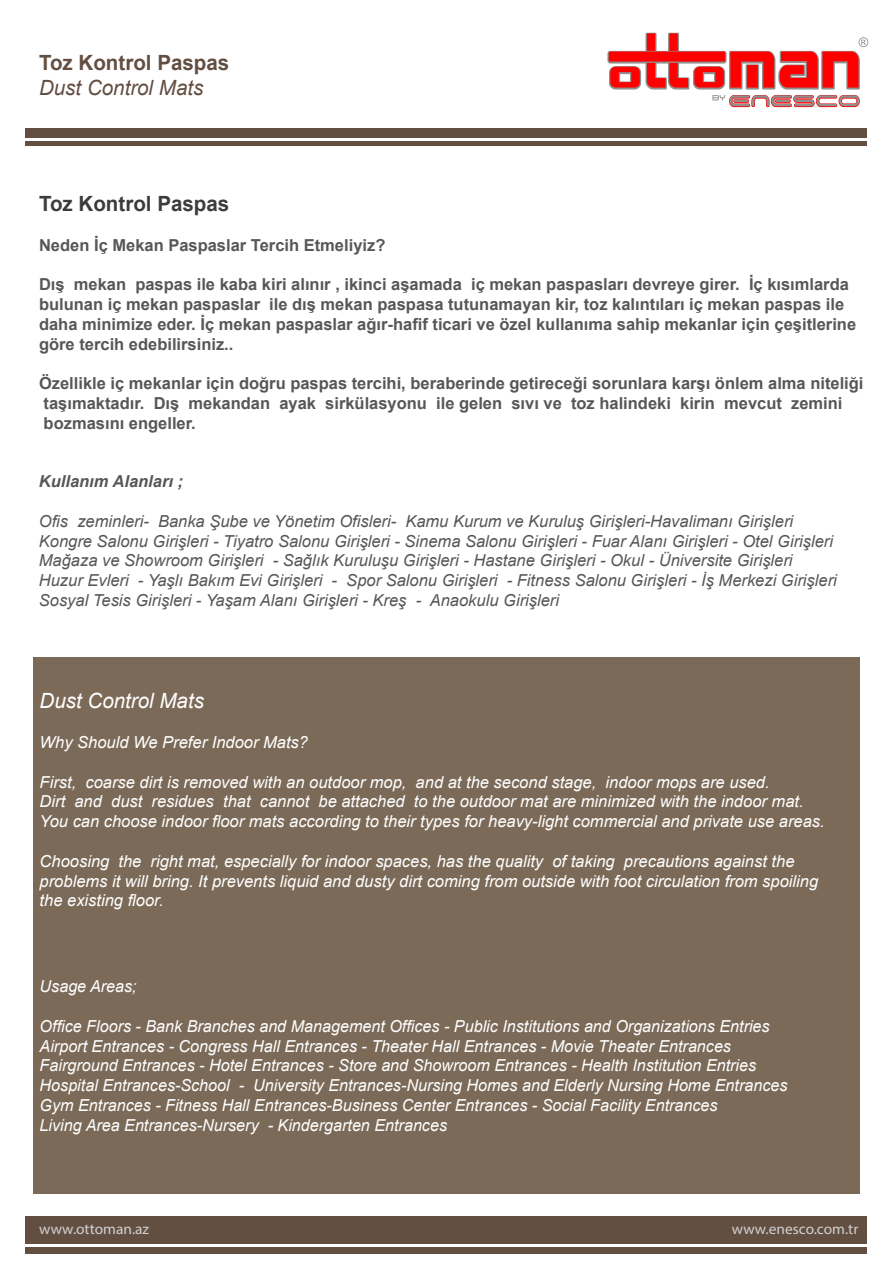
<style>
.page{position:relative;width:893px;height:1263px;background:#fff}
.page>*{position:absolute;margin:0;border:0;box-sizing:border-box;transform-origin:0 0}
.t1{font:700 21px "Arial";color:#634e42}
.t2{font:700 21px "Arial";color:#3c3c3b}
.t3{font:italic 21px "Arial";color:#634e42}
.t4{font:italic 21px "Arial";color:#fff}
.t5{font:italic 16.5px/19.8px "Arial";color:#fff}
.t6{font:700 16.5px/19.8px "Arial";color:#575756}
.t7{font:italic 16.5px/19.8px "Arial";color:#575756}
.t8{font:italic 700 16.5px "Arial";color:#575756}
.t9{font:15px "Myriad Pro";color:#d1d1d1}
</style>
<div class="page">
<div style="left:26px;top:1247px;width:841px;height:7px;background:#634e42"></div>
<svg style="left:607px;top:33px;width:261px;height:74px"></svg>
<div style="left:26px;top:1216px;width:841px;height:27px;background:#634e42"></div>
<div style="left:26px;top:128px;width:841px;height:10px;background:#634e42"></div>
<hr style="left:26px;top:141px;width:841px;height:4px;background:#634e42">
<div style="left:33px;top:657px;width:827px;height:536px;background:#7b6a58"></div>
<p class="t1" style="left:39px;top:49px;width:192px">Toz Kontrol Paspas</p>
<p class="t3" style="left:39px;top:74px;width:166px">Dust Control Mats</p>
<p class="t2" style="left:39px;top:190px;width:192px">Toz Kontrol Paspas</p>
<p class="t6" style="left:39px;top:235px;width:348px">Neden İç Mekan Paspaslar Tercih Etmeliyiz?</p>
<p class="t6" style="left:39px;top:275px;width:819px">Dış mekan paspas ile kaba kiri alınır , ikinci aşamada iç mekan paspasları devreye girer. İç kısımlarda bulunan iç mekan paspaslar ile dış mekan paspasa tutunamayan kir, toz kalıntıları iç mekan paspas ile daha minimize eder. İç mekan paspaslar ağır-hafif ticari ve özel kullanıma sahip mekanlar için çeşitlerine göre tercih edebilirsiniz..</p>
<p class="t6" style="left:39px;top:374px;width:826px">Özellikle iç mekanlar için doğru paspas tercihi, beraberinde getireceği sorunlara karşı önlem alma niteliği taşımaktadır. Dış mekandan ayak sirkülasyonu ile gelen sıvı ve toz halindeki kirin mevcut zemini bozmasını engeller.</p>
<p class="t8" style="left:39px;top:471px;width:146px">Kullanım Alanları ;</p>
<p class="t7" style="left:39px;top:511px;width:799px">Ofis zeminleri- Banka Şube ve Yönetim Ofisleri- Kamu Kurum ve Kuruluş Girişleri-Havalimanı Girişleri Kongre Salonu Girişleri - Tiyatro Salonu Girişleri - Sinema Salonu Girişleri - Fuar Alanı Girişleri - Otel Girişleri Mağaza ve Showroom Girişleri - Sağlık Kuruluşu Girişleri - Hastane Girişleri - Okul - Üniversite Girişleri Huzur Evleri - Yaşlı Bakım Evi Girişleri - Spor Salonu Girişleri - Fitness Salonu Girişleri - İş Merkezi Girişleri Sosyal Tesis Girişleri - Yaşam Alanı Girişleri - Kreş - Anaokulu Girişleri</p>
<p class="t4" style="left:40px;top:687px;width:166px">Dust Control Mats</p>
<p class="t5" style="left:40px;top:732px;width:270px">Why Should We Prefer Indoor Mats?</p>
<p class="t5" style="left:40px;top:772px;width:787px">First, coarse dirt is removed with an outdoor mop, and at the second stage, indoor mops are used.<br>Dirt and dust residues that cannot be attached to the outdoor mat are minimized with the indoor mat.<br>You can choose indoor floor mats according to their types for heavy-light commercial and private use areas.</p>
<p class="t5" style="left:40px;top:851px;width:780px">Choosing the right mat, especially for indoor spaces, has the quality of taking precautions against the problems it will bring. It prevents liquid and dusty dirt coming from outside with foot circulation from spoiling the existing floor.</p>
<p class="t5" style="left:40px;top:977px;width:99px">Usage Areas;</p>
<p class="t5" style="left:40px;top:1016px;width:749px">Office Floors - Bank Branches and Management Offices - Public Institutions and Organizations Entries Airport Entrances - Congress Hall Entrances - Theater Hall Entrances - Movie Theater Entrances Fairground Entrances - Hotel Entrances - Store and Showroom Entrances - Health Institution Entries Hospital Entrances-School - University Entrances-Nursing Homes and Elderly Nursing Home Entrances Gym Entrances - Fitness Hall Entrances-Business Center Entrances - Social Facility Entrances<br>Living Area Entrances-Nursery - Kindergarten Entrances</p>
<p class="t9" style="left:39px;top:1220px;width:111px">www.ottoman.az</p>
<p class="t9" style="left:732px;top:1220px;width:128px">www.enesco.com.tr</p>
</div>
